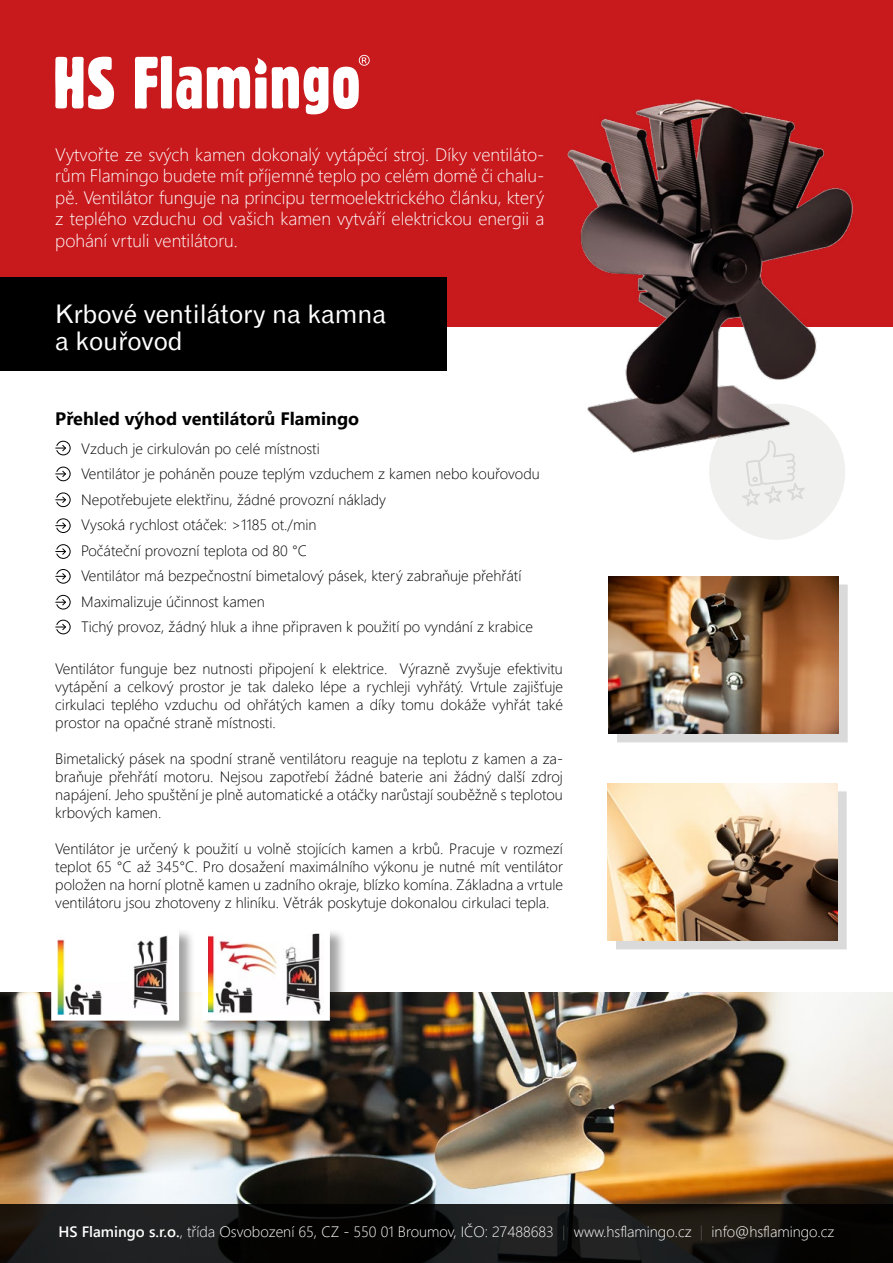
<style>
.page{position:relative;width:893px;height:1263px;background:#fff}
.page>*{position:absolute;margin:0;border:0;box-sizing:border-box;transform-origin:0 0}
.t1{font:25.5px/27px "Gothic 720 AT Roman B";color:#fff}
.t2{font:300 18px/21.6px "Segoe UI";color:#fff;text-align:justify}
.t3{font:700 18px "Segoe UI";color:#000}
.t4{font:300 15px/18px "Segoe UI";color:#000;text-align:justify}
.t5{font:300 15px "Segoe UI";color:#fff}
.s1{font-weight:600}
.s2{color:#575756}
</style>
<div class="page">
<div style="left:709px;top:404px;width:136px;height:136px;background:#f0f0ef;border-radius:50%"></div>
<svg style="left:742px;top:470px;width:63px;height:36px"></svg>
<img style="left:0;top:992px;width:893px;height:212px">
<div style="left:0;top:0;width:893px;height:326px;background:#c8191d"></div>
<div style="left:0;top:277px;width:446px;height:94px;background:#000"></div>
<svg style="left:0;top:1204px;width:893px;height:59px;background:#131312"></svg>
<div style="left:617px;top:584px;width:230px;height:159px;background:#dadada"></div>
<img style="left:609px;top:576px;width:230px;height:158px">
<div style="left:616px;top:791px;width:230px;height:159px;background:#dadada"></div>
<img style="left:607px;top:783px;width:231px;height:158px">
<svg style="left:55px;top:57px;width:59px;height:52px"></svg>
<svg style="left:135px;top:55px;width:235px;height:59px"></svg>
<svg style="left:55px;top:441px;width:16px;height:14px"></svg>
<svg style="left:55px;top:467px;width:16px;height:14px"></svg>
<svg style="left:55px;top:492px;width:16px;height:15px"></svg>
<svg style="left:55px;top:569px;width:16px;height:15px"></svg>
<svg style="left:55px;top:518px;width:16px;height:15px"></svg>
<svg style="left:55px;top:595px;width:16px;height:14px"></svg>
<svg style="left:55px;top:544px;width:16px;height:15px"></svg>
<svg style="left:55px;top:620px;width:16px;height:14px"></svg>
<img style="left:507px;top:99px;width:386px;height:371px">
<div style="left:51px;top:927px;width:145px;height:111px;background:#000;opacity:.37"></div>
<img style="left:58px;top:935px;width:114px;height:79px">
<div style="left:202px;top:927px;width:145px;height:111px;background:#000;opacity:.37"></div>
<img style="left:209px;top:935px;width:114px;height:79px">
<p class="t2" style="left:55px;top:142px;width:490px">Vytvořte ze svých kamen dokonalý vytápěcí stroj. Díky ventiláto&shy;rům Flamingo budete mít příjemné teplo po celém domě či chalu&shy;pě. Ventilátor funguje na principu termoelektrického článku, který z teplého vzduchu od vašich kamen vytváří elektrickou energii a pohání vrtuli ventilátoru.</p>
<h1 class="t1" style="left:55px;top:300px;width:333px">Krbové ventilátory na kamna a kouřovod</h1>
<p class="t3" style="left:55px;top:402px;width:305px">Přehled výhod ventilátorů Flamingo</p>
<p class="t4" style="left:81px;top:434px;width:460px;line-height:25.5px;text-align:left">Vzduch je cirkulován po celé místnosti<br>Ventilátor je poháněn pouze teplým vzduchem z kamen nebo kouřovodu Nepotřebujete elektřinu, žádné provozní náklady<br>Vysoká rychlost otáček: &gt;1185 ot./min<br>Počáteční provozní teplota od 80 °C<br>Ventilátor má bezpečnostní bimetalový pásek, který zabraňuje přehřátí Maximalizuje účinnost kamen<br>Tichý provoz, žádný hluk a ihne připraven k použití po vyndání z krabice</p>
<p class="t4" style="left:55px;top:658px;width:509px">Ventilátor funguje bez nutnosti připojení k elektrice. Výrazně zvyšuje efektivitu vytápění a celkový prostor je tak daleko lépe a rychleji vyhřátý. Vrtule zajišťuje cirkulaci teplého vzduchu od ohřátých kamen a díky tomu dokáže vyhřát také prostor na opačné straně místnosti.</p>
<p class="t4" style="left:55px;top:748px;width:509px">Bimetalický pásek na spodní straně ventilátoru reaguje na teplotu z kamen a za&shy;braňuje přehřátí motoru. Nejsou zapotřebí žádné baterie ani žádný další zdroj napájení. Jeho spuštění je plně automatické a otáčky narůstají souběžně s teplotou krbových kamen.</p>
<p class="t4" style="left:55px;top:838px;width:509px">Ventilátor je určený k použití u volně stojících kamen a krbů. Pracuje v rozmezí teplot 65 °C až 345°C. Pro dosažení maximálního výkonu je nutné mít ventilátor položen na horní plotně kamen u zadního okraje, blízko komína. Základna a vrtule ventilátoru jsou zhotoveny z hliníku. Větrák poskytuje dokonalou cirkulaci tepla.</p>
<p class="t5" style="left:58px;top:1218px;width:778px"><span class="s1">HS Flamingo s.r.o.</span>, třída Osvobození 65, CZ - 550 01 Broumov, IČO: 27488683 <span class="s2">|</span> www.hsflamingo.cz <span class="s2">|</span> info@hsflamingo.cz</p>
</div>
